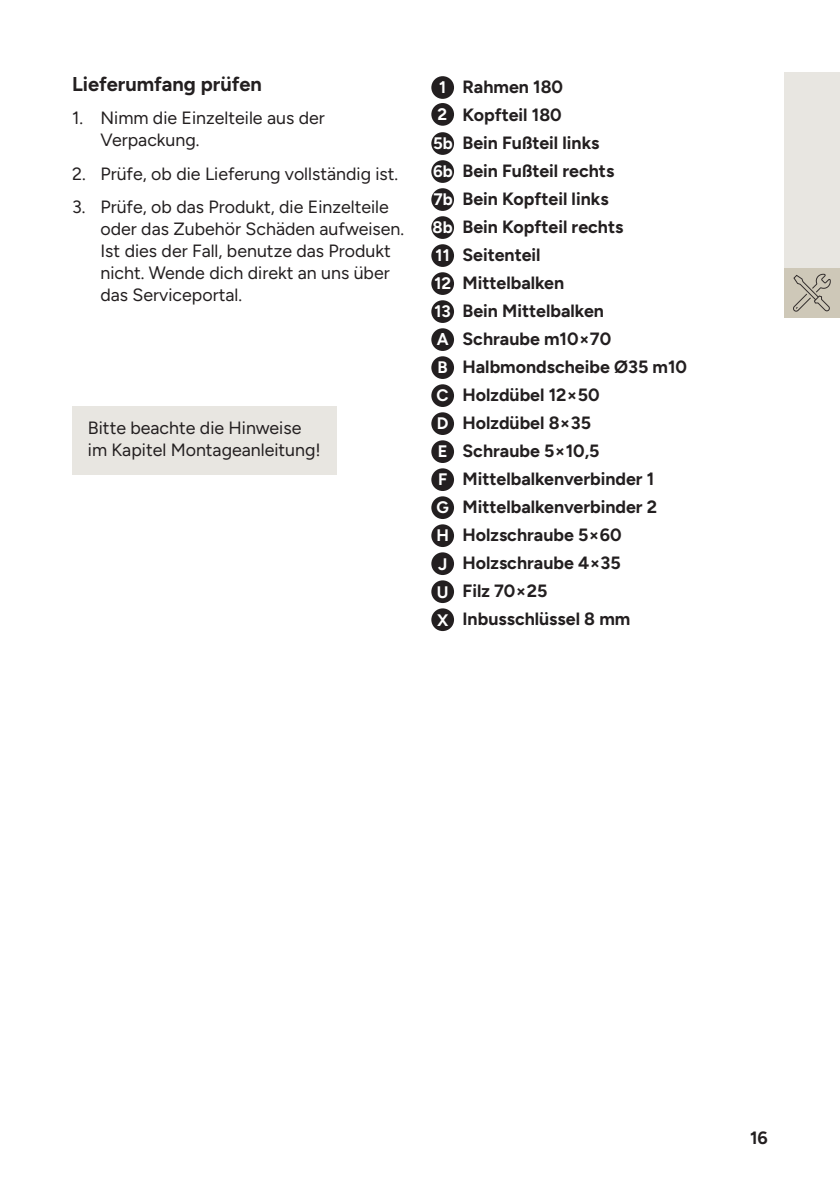
<style>
.page{position:relative;width:840px;height:1191px;background:#fff}
.page>*{position:absolute;margin:0;border:0;box-sizing:border-box;transform-origin:0 0}
.Überschrift_3{font:700 20px "Figtree";color:#231f20}
.Absatz_Bold{font:700 17.8px "Figtree";color:#231f20}
.Absatz{font:17.8px/22px "Figtree";color:#231f20}
.Absatz-2{font:700 16.6px "Figtree";color:#fff}
</style>
<div class="page">
<div style="left:783px;top:72px;width:56px;height:245px;background:#e8e6e1"></div>
<div style="left:783px;top:268px;width:56px;height:49px;background:#cec8b8"></div>
<svg style="left:793px;top:273px;width:37px;height:39px"></svg>
<div style="left:72px;top:406px;width:264px;height:68px;background:#e8e6e1"></div>
<div style="left:431px;top:76px;width:23px;height:23px;background:#231f20;border-radius:50%"></div>
<div style="left:431px;top:103px;width:23px;height:23px;background:#231f20;border-radius:50%"></div>
<div style="left:431px;top:132px;width:23px;height:23px;background:#231f20;border-radius:50%"></div>
<div style="left:431px;top:160px;width:23px;height:23px;background:#231f20;border-radius:50%"></div>
<div style="left:431px;top:188px;width:23px;height:23px;background:#231f20;border-radius:50%"></div>
<div style="left:431px;top:216px;width:23px;height:23px;background:#231f20;border-radius:50%"></div>
<div style="left:431px;top:244px;width:23px;height:23px;background:#231f20;border-radius:50%"></div>
<div style="left:431px;top:272px;width:23px;height:23px;background:#231f20;border-radius:50%"></div>
<div style="left:431px;top:300px;width:23px;height:23px;background:#231f20;border-radius:50%"></div>
<div style="left:431px;top:328px;width:23px;height:23px;background:#231f20;border-radius:50%"></div>
<div style="left:431px;top:356px;width:23px;height:23px;background:#231f20;border-radius:50%"></div>
<div style="left:431px;top:384px;width:23px;height:23px;background:#231f20;border-radius:50%"></div>
<div style="left:431px;top:412px;width:23px;height:23px;background:#231f20;border-radius:50%"></div>
<div style="left:431px;top:440px;width:23px;height:23px;background:#231f20;border-radius:50%"></div>
<div style="left:431px;top:468px;width:23px;height:23px;background:#231f20;border-radius:50%"></div>
<div style="left:431px;top:496px;width:23px;height:23px;background:#231f20;border-radius:50%"></div>
<div style="left:431px;top:524px;width:23px;height:23px;background:#231f20;border-radius:50%"></div>
<div style="left:431px;top:552px;width:23px;height:23px;background:#231f20;border-radius:50%"></div>
<div style="left:431px;top:580px;width:23px;height:23px;background:#231f20;border-radius:50%"></div>
<div style="left:431px;top:608px;width:23px;height:23px;background:#231f20;border-radius:50%"></div>
<p class="Überschrift_3" style="left:72px;top:72px;width:191px">Lieferumfang prüfen</p>
<p class="Absatz" style="left:100px;top:107px;width:226px;text-indent:-28px">1. Nimm die Einzelteile aus der<br>Verpackung.</p>
<p class="Absatz" style="left:72px;top:162px;width:327px">2. Prüfe, ob die Lieferung vollständig ist.</p>
<p class="Absatz" style="left:100px;top:196px;width:305px;text-indent:-28px">3. Prüfe, ob das Produkt, die Einzelteile oder das Zubehör Schäden aufweisen.<br>Ist dies der Fall, benutze das Produkt nicht. Wende dich direkt an uns über das Serviceportal.</p>
<p class="Absatz" style="left:88px;top:417px;width:234px">Bitte beachte die Hinweise im Kapitel Montageanleitung!</p>
<p class="Absatz-2" style="left:439px;top:78px;width:9px">1</p>
<p class="Absatz_Bold" style="left:462px;top:76px;width:102px">Rahmen 180</p>
<p class="Absatz-2" style="left:437px;top:104px;width:11px">2</p>
<p class="Absatz_Bold" style="left:462px;top:104px;width:101px">Kopfteil 180</p>
<p class="Absatz-2" style="left:433px;top:134px;width:21px">5b</p>
<p class="Absatz_Bold" style="left:462px;top:132px;width:138px">Bein Fußteil links</p>
<p class="Absatz-2" style="left:433px;top:162px;width:21px">6b</p>
<p class="Absatz_Bold" style="left:462px;top:160px;width:153px">Bein Fußteil rechts</p>
<p class="Absatz-2" style="left:433px;top:190px;width:21px">7b</p>
<p class="Absatz_Bold" style="left:462px;top:188px;width:147px">Bein Kopfteil links</p>
<p class="Absatz-2" style="left:432px;top:218px;width:22px">8b</p>
<p class="Absatz_Bold" style="left:462px;top:216px;width:162px">Bein Kopfteil rechts</p>
<p class="Absatz-2" style="left:435px;top:246px;width:16px">11</p>
<p class="Absatz_Bold" style="left:462px;top:244px;width:80px">Seitenteil</p>
<p class="Absatz-2" style="left:434px;top:274px;width:18px">12</p>
<p class="Absatz_Bold" style="left:462px;top:272px;width:103px">Mittelbalken</p>
<p class="Absatz-2" style="left:434px;top:302px;width:18px">13</p>
<p class="Absatz_Bold" style="left:462px;top:300px;width:143px">Bein Mittelbalken</p>
<p class="Absatz-2" style="left:436px;top:330px;width:13px">A</p>
<p class="Absatz_Bold" style="left:462px;top:328px;width:150px">Schraube m10×70</p>
<p class="Absatz-2" style="left:437px;top:358px;width:12px">B</p>
<p class="Absatz_Bold" style="left:462px;top:356px;width:226px">Halbmondscheibe Ø35 m10</p>
<p class="Absatz-2" style="left:436px;top:386px;width:14px">C</p>
<p class="Absatz_Bold" style="left:462px;top:384px;width:138px">Holzdübel 12×50</p>
<p class="Absatz-2" style="left:436px;top:414px;width:13px">D</p>
<p class="Absatz_Bold" style="left:462px;top:412px;width:130px">Holzdübel 8×35</p>
<p class="Absatz-2" style="left:437px;top:442px;width:11px">E</p>
<p class="Absatz_Bold" style="left:462px;top:440px;width:138px">Schraube 5×10,5</p>
<p class="Absatz-2" style="left:438px;top:470px;width:11px">F</p>
<p class="Absatz_Bold" style="left:462px;top:468px;width:193px">Mittelbalkenverbinder 1</p>
<p class="Absatz-2" style="left:436px;top:498px;width:14px">G</p>
<p class="Absatz_Bold" style="left:462px;top:496px;width:196px">Mittelbalkenverbinder 2</p>
<p class="Absatz-2" style="left:436px;top:526px;width:14px">H</p>
<p class="Absatz_Bold" style="left:462px;top:524px;width:160px">Holzschraube 5×60</p>
<p class="Absatz-2" style="left:438px;top:554px;width:11px">J</p>
<p class="Absatz_Bold" style="left:462px;top:552px;width:160px">Holzschraube 4×35</p>
<p class="Absatz-2" style="left:436px;top:582px;width:13px">U</p>
<p class="Absatz_Bold" style="left:462px;top:580px;width:86px">Filz 70×25</p>
<p class="Absatz-2" style="left:437px;top:610px;width:13px">X</p>
<p class="Absatz_Bold" style="left:462px;top:608px;width:169px">Inbusschlüssel 8 mm</p>
<p class="Absatz_Bold" style="left:749px;top:1127px;width:19px">16</p>
</div>
